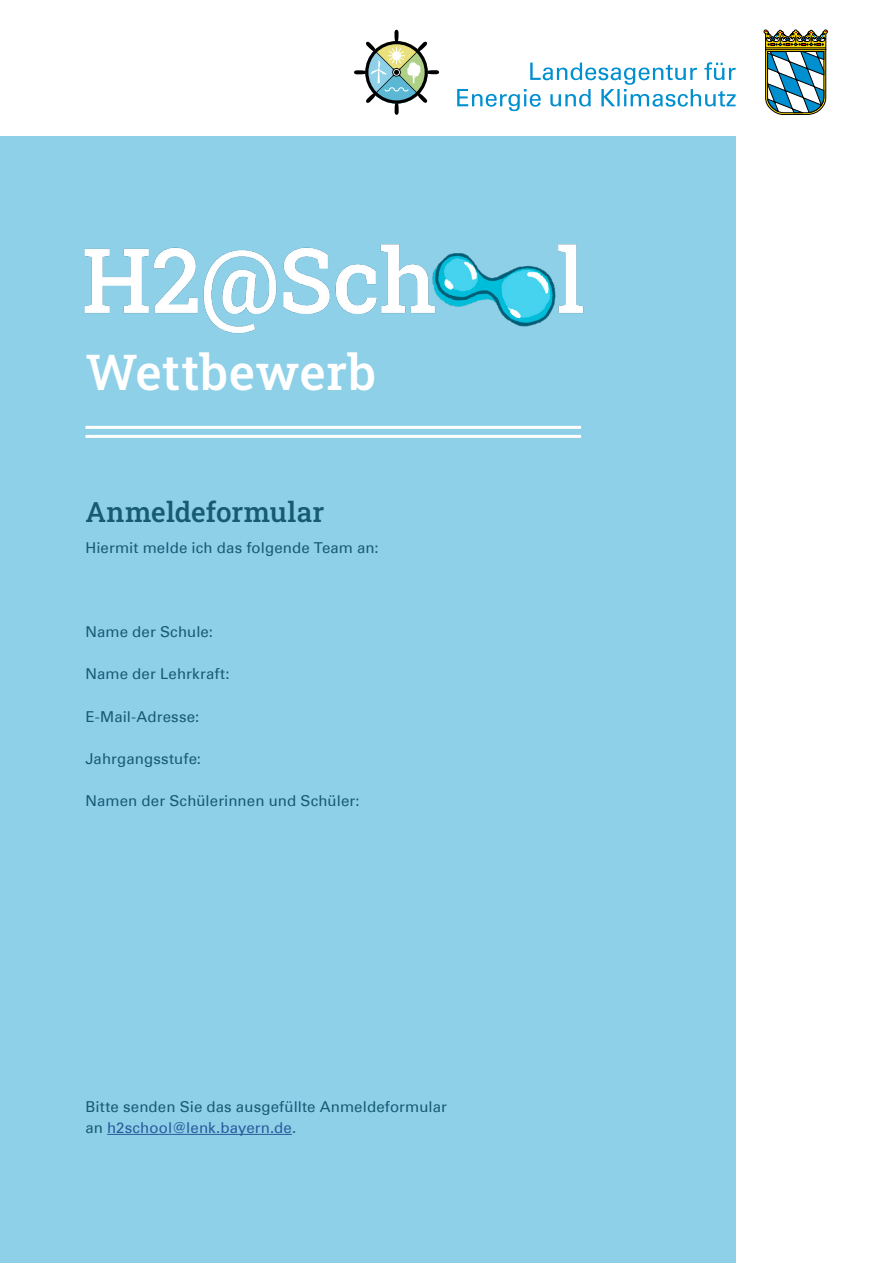
<style>
.page{position:relative;width:893px;height:1263px;background:#fff}
.page>*{position:absolute;margin:0;border:0;box-sizing:border-box;transform-origin:0 0}
.Überschrift_H1{font:49.5px "Roboto Slab";letter-spacing:.01em;color:#fff}
.Überschrift_H2{font:27.9px "Roboto Slab";letter-spacing:.005em;color:#165b72}
.Text_P{font:15px "Univers Com 55 Roman";letter-spacing:.01em;color:#165b72}
.Text_P-2{font:15px "Univers Com 55 Roman";letter-spacing:.005em;color:#275b9b}
.s1{color:#165b72}
</style>
<div class="page">
<svg style="left:354px;top:30px;width:85px;height:85px"></svg>
<svg style="left:764px;top:30px;width:64px;height:85px"></svg>
<svg style="left:457px;top:62px;width:279px;height:49px"></svg>
<div style="left:0;top:136px;width:736px;height:1127px;background:#8fd0e9"></div>
<hr style="left:107px;top:1134px;width:185px;height:1px;background:#275b9b">
<img style="left:84px;top:244px;width:500px;height:90px">
<hr style="left:86px;top:426px;width:495px;height:3px;background:#fff">
<hr style="left:86px;top:435px;width:495px;height:3px;background:#fff">
<h1 class="Überschrift_H1" style="left:86px;top:338px;width:292px">Wettbewerb</h1>
<h2 class="Überschrift_H2" style="left:86px;top:493px;width:241px">Anmeldeformular</h2>
<p class="Text_P" style="left:86px;top:538px;width:295px">Hiermit melde ich das folgende Team an:</p>
<p class="Text_P" style="left:86px;top:623px;width:129px">Name der Schule:</p>
<p class="Text_P" style="left:86px;top:665px;width:146px">Name der Lehrkraft:</p>
<p class="Text_P" style="left:86px;top:707px;width:115px">E-Mail-Adresse:</p>
<p class="Text_P" style="left:86px;top:749px;width:117px">Jahrgangsstufe:</p>
<p class="Text_P" style="left:86px;top:792px;width:276px">Namen der Schülerinnen und Schüler:</p>
<p class="Text_P" style="left:86px;top:1098px;width:363px">Bitte senden Sie das ausgefüllte Anmeldeformular</p>
<p class="Text_P-2" style="left:86px;top:1119px;width:212px"><span class="s1">an</span> h2school@lenk.bayern.de<span class="s1">.</span></p>
</div>
